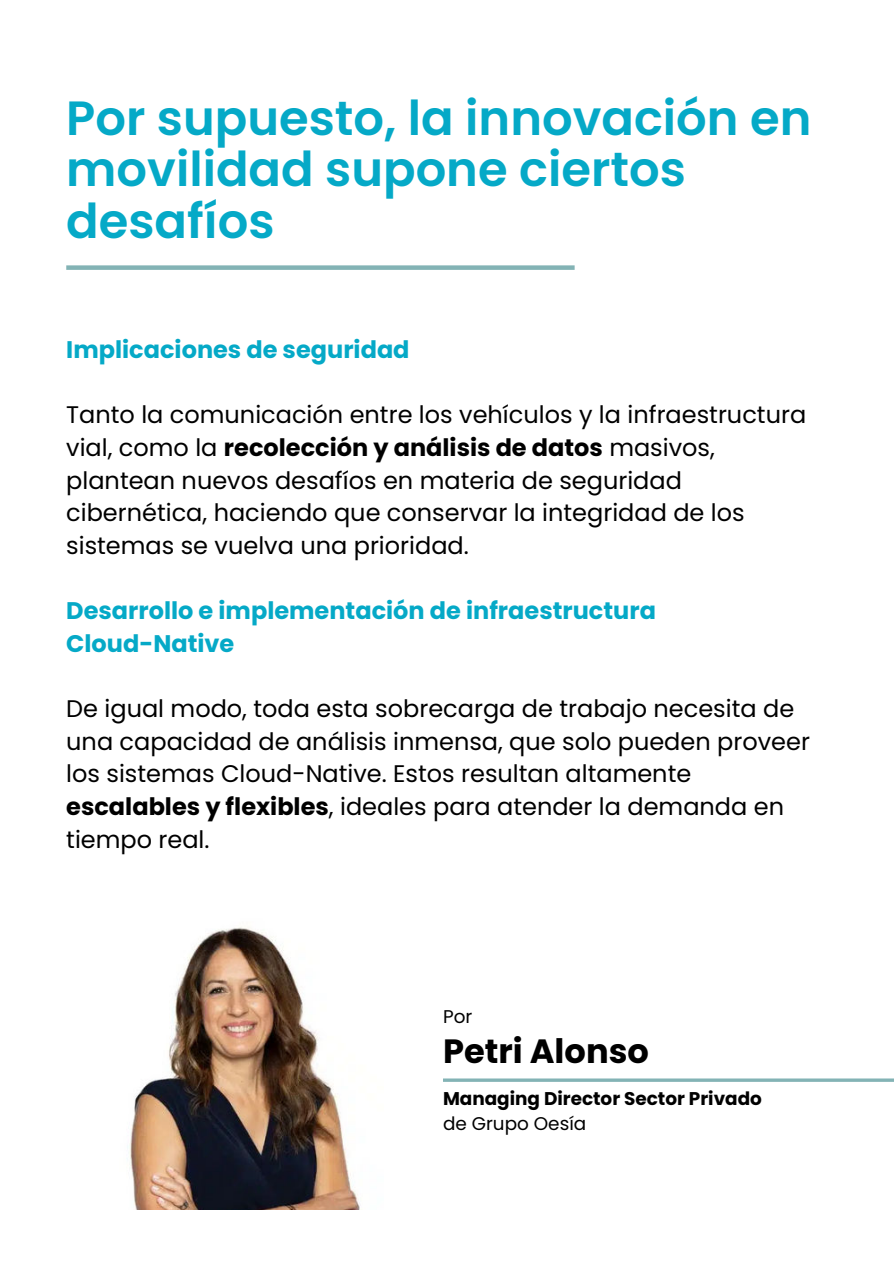
<style>
.page{position:relative;width:894px;height:1264px;background:#fff}
.page>*{position:absolute;margin:0;border:0;box-sizing:border-box;transform-origin:0 0}
.t1{font:600 48px/51.8px "Poppins";color:#05a9c7}
.t2{font:700 33.6px "Poppins";color:#000}
.t3{font:24px/32.7px "Poppins";color:#000}
.t4{font:700 24px/32.7px "Poppins";color:#05a9c7}
.t5{font:700 18.45px "Poppins";color:#000}
.t6{font:18.45px "Poppins";color:#000}
.s1{font-weight:700}
</style>
<div class="page">
<hr style="left:443px;top:1078px;width:450px;height:3px;background:#83b3b5">
<div style="left:66px;top:265px;width:508px;height:5px;background:#83b3b5"></div>
<img style="left:127px;top:927px;width:233px;height:282px">
<h1 class="t1" style="left:66px;top:92px;width:746px">Por supuesto, la innovación en movilidad supone ciertos desafíos</h1>
<p class="t4" style="left:66px;top:333px;width:345px">Implicaciones de seguridad</p>
<p class="t3" style="left:66px;top:399px;width:741px">Tanto la comunicación entre los vehículos y la infraestructura vial, como la <span class="s1">recolección y análisis de datos</span> masivos, plantean nuevos desafíos en materia de seguridad cibernética, haciendo que conservar la integridad de los sistemas se vuelva una prioridad.</p>
<p class="t4" style="left:66px;top:594px;width:591px">Desarrollo e implementación de infraestructura<br>Cloud-Native</p>
<p class="t3" style="left:66px;top:692px;width:745px">De igual modo, toda esta sobrecarga de trabajo necesita de una capacidad de análisis inmensa, que solo pueden proveer los sistemas Cloud-Native. Estos resultan altamente <span class="s1">escalables y flexibles</span>, ideales para atender la demanda en tiempo real.</p>
<p class="t6" style="left:443px;top:1005px;width:31px">Por</p>
<h2 class="t2" style="left:443px;top:1031px;width:207px">Petri Alonso</h2>
<p class="t5" style="left:443px;top:1087px;width:320px">Managing Director Sector Privado</p>
<p class="t6" style="left:443px;top:1112px;width:145px">de Grupo Oesía</p>
</div>
